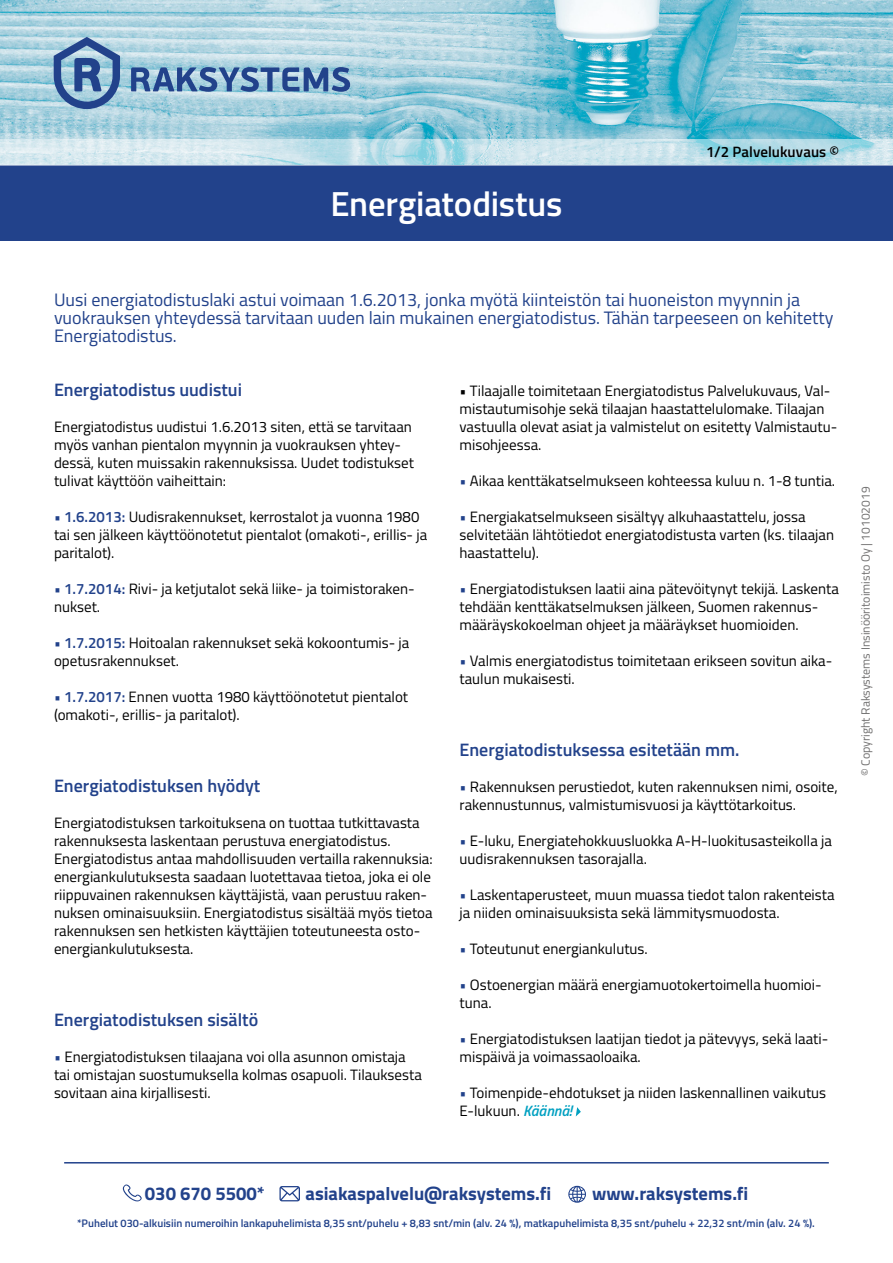
<style>
.page{position:relative;width:893px;height:1263px;background:#fff}
.page>*{position:absolute;margin:0;border:0;box-sizing:border-box;transform-origin:0 0}
.PÄÄOTSIKKO{font:600 34.8px "Titillium";letter-spacing:-.005em;color:#fff}
.ALAPALKKI2{font:700 18.6px "Titillium";color:#22428b}
.INGRESSI_UUSI{font:18px/18px "Titillium";color:#22428b}
.VÄLIOTSIKKO{font:600 18px "Titillium";color:#22428b}
.LEIPIS{font:15px/18px "Titillium";color:#000}
.t1{font:600 15px "Titillium";letter-spacing:.005em;color:#000}
.Leipis{font:12px "Titillium";color:#706f6f}
.ALATEKSTI_PUH_HINNAT{font:600 10.95px "Titillium";color:#22428b}
.s1{color:#22428b}
.s2{font-weight:600;color:#22428b}
.s3{font-weight:600;font-style:italic;color:#00a0c1}
</style>
<div class="page">
<img style="left:0;top:0;width:893px;height:139px">
<div style="left:0;top:165px;width:893px;height:76px;background:#22428b"></div>
<svg style="left:0;top:139px;width:893px;height:26px;background:#c4e2eb"></svg>
<svg style="left:131px;top:67px;width:219px;height:25px;background:#688cb6"></svg>
<svg style="left:54px;top:37px;width:66px;height:72px;background:#7194bb"></svg>
<svg style="left:576px;top:1107px;width:5px;height:9px"></svg>
<hr style="left:64px;top:1162px;width:765px;height:1px;background:#22428b">
<svg style="left:568px;top:1186px;width:18px;height:17px"></svg>
<svg style="left:123px;top:1184px;width:19px;height:17px"></svg>
<svg style="left:279px;top:1186px;width:21px;height:15px"></svg>
<p class="PÄÄOTSIKKO" style="left:330px;top:178px;width:234px">Energiatodistus</p>
<p class="t1" style="left:706px;top:141px;width:134px">1/2 Palvelukuvaus ©</p>
<p class="INGRESSI_UUSI" style="left:54px;top:290px;width:781px">Uusi energiatodistuslaki astui voimaan 1.6.2013, jonka myötä kiinteistön tai huoneiston myynnin ja vuokrauksen yhteydessä tarvitaan uuden lain mukainen energiatodistus. Tähän tarpeeseen on kehitetty<br>Energiatodistus.</p>
<p class="LEIPIS" style="left:459px;top:381px;width:379px">• Tilaajalle toimitetaan Energiatodistus Palvelukuvaus, Val&shy;mistautumisohje sekä tilaajan haastattelulomake. Tilaajan vastuulla olevat asiat ja valmistelut on esitetty Valmistautu&shy;misohjeessa.</p>
<p class="LEIPIS" style="left:459px;top:471px;width:377px"><span class="s1">•</span> Aikaa kenttäkatselmukseen kohteessa kuluu n. 1-8 tuntia.</p>
<p class="LEIPIS" style="left:459px;top:507px;width:376px"><span class="s1">•</span> Energiakatselmukseen sisältyy alkuhaastattelu, jossa selvitetään lähtötiedot energiatodistusta varten (ks. tilaajan haastattelu).</p>
<p class="LEIPIS" style="left:459px;top:579px;width:381px"><span class="s1">•</span> Energiatodistuksen laatii aina pätevöitynyt tekijä. Laskenta tehdään kenttäkatselmuksen jälkeen, Suomen rakennus&shy;määräyskokoelman ohjeet ja määräykset huomioiden.</p>
<p class="LEIPIS" style="left:459px;top:651px;width:374px"><span class="s1">•</span> Valmis energiatodistus toimitetaan erikseen sovitun aika&shy;taulun mukaisesti.</p>
<p class="VÄLIOTSIKKO" style="left:54px;top:376px;width:189px">Energiatodistus uudistui</p>
<p class="LEIPIS" style="left:54px;top:417px;width:361px">Energiatodistus uudistui 1.6.2013 siten, että se tarvitaan myös vanhan pientalon myynnin ja vuokrauksen yhtey&shy;dessä, kuten muissakin rakennuksissa. Uudet todistukset tulivat käyttöön vaiheittain:</p>
<p class="LEIPIS" style="left:54px;top:507px;width:375px"><span class="s2">• 1.6.2013:</span> Uudisrakennukset, kerrostalot ja vuonna 1980 tai sen jälkeen käyttöönotetut pientalot (omakoti-, erillis- ja paritalot).</p>
<p class="LEIPIS" style="left:54px;top:579px;width:362px"><span class="s2">• 1.7.2014:</span> Rivi- ja ketjutalot sekä liike- ja toimistoraken&shy;nukset.</p>
<p class="LEIPIS" style="left:54px;top:633px;width:357px"><span class="s2">• 1.7.2015:</span> Hoitoalan rakennukset sekä kokoontumis- ja opetusrakennukset.</p>
<p class="LEIPIS" style="left:54px;top:687px;width:356px"><span class="s2">• 1.7.2017:</span> Ennen vuotta 1980 käyttöönotetut pientalot (omakoti-, erillis- ja paritalot).</p>
<p class="VÄLIOTSIKKO" style="left:54px;top:772px;width:208px">Energiatodistuksen hyödyt</p>
<p class="LEIPIS" style="left:54px;top:813px;width:380px">Energiatodistuksen tarkoituksena on tuottaa tutkittavasta rakennuksesta laskentaan perustuva energiatodistus.<br>Energiatodistus antaa mahdollisuuden vertailla rakennuksia: energiankulutuksesta saadaan luotettavaa tietoa, joka ei ole riippuvainen rakennuksen käyttäjistä, vaan perustuu raken&shy;nuksen ominaisuuksiin. Energiatodistus sisältää myös tietoa rakennuksen sen hetkisten käyttäjien toteutuneesta osto&shy;energiankulutuksesta.</p>
<p class="VÄLIOTSIKKO" style="left:54px;top:1006px;width:206px">Energiatodistuksen sisältö</p>
<p class="LEIPIS" style="left:54px;top:1047px;width:369px"><span class="s1">•</span> Energiatodistuksen tilaajana voi olla asunnon omistaja tai omistajan suostumuksella kolmas osapuoli. Tilauksesta sovitaan aina kirjallisesti.</p>
<p class="VÄLIOTSIKKO" style="left:459px;top:736px;width:281px">Energiatodistuksessa esitetään mm.</p>
<p class="LEIPIS" style="left:459px;top:777px;width:380px"><span class="s1">•</span> Rakennuksen perustiedot, kuten rakennuksen nimi, osoite, rakennustunnus, valmistumisvuosi ja käyttötarkoitus.</p>
<p class="LEIPIS" style="left:459px;top:831px;width:374px"><span class="s1">•</span> E-luku, Energiatehokkuusluokka A-H-luokitusasteikolla ja uudisrakennuksen tasorajalla.</p>
<p class="LEIPIS" style="left:459px;top:885px;width:377px"><span class="s1">•</span> Laskentaperusteet, muun muassa tiedot talon rakenteista ja niiden ominaisuuksista sekä lämmitysmuodosta.</p>
<p class="LEIPIS" style="left:459px;top:939px;width:190px"><span class="s1">•</span> Toteutunut energiankulutus.</p>
<p class="LEIPIS" style="left:459px;top:975px;width:364px"><span class="s1">•</span> Ostoenergian määrä energiamuotokertoimella huomioi&shy;tuna.</p>
<p class="LEIPIS" style="left:459px;top:1029px;width:370px"><span class="s1">•</span> Energiatodistuksen laatijan tiedot ja pätevyys, sekä laati&shy;mispäivä ja voimassaoloaika.</p>
<p class="LEIPIS" style="left:459px;top:1083px;width:368px"><span class="s1">•</span> Toimenpide-ehdotukset ja niiden laskennallinen vaikutus<br>E-lukuun. <span class="s3">Käännä!</span></p>
<p class="Leipis" style="left:857px;top:776px;width:291px;rotate:-90deg">© Copyright Raksystems Insinööritoimisto Oy | 10102019</p>
<p class="ALAPALKKI2" style="left:145px;top:1179px;width:121px">030 670 5500*</p>
<p class="ALAPALKKI2" style="left:306px;top:1179px;width:247px">asiakaspalvelu@raksystems.fi</p>
<p class="ALAPALKKI2" style="left:592px;top:1179px;width:158px">www.raksystems.fi</p>
<p class="ALATEKSTI_PUH_HINNAT" style="left:77px;top:1215px;width:739px">*Puhelut 030-alkuisiin numeroihin lankapuhelimista 8,35 snt/puhelu + 8,83 snt/min (alv. 24 %), matkapuhelimista 8,35 snt/puhelu + 22,32 snt/min (alv. 24 %).</p>
</div>
